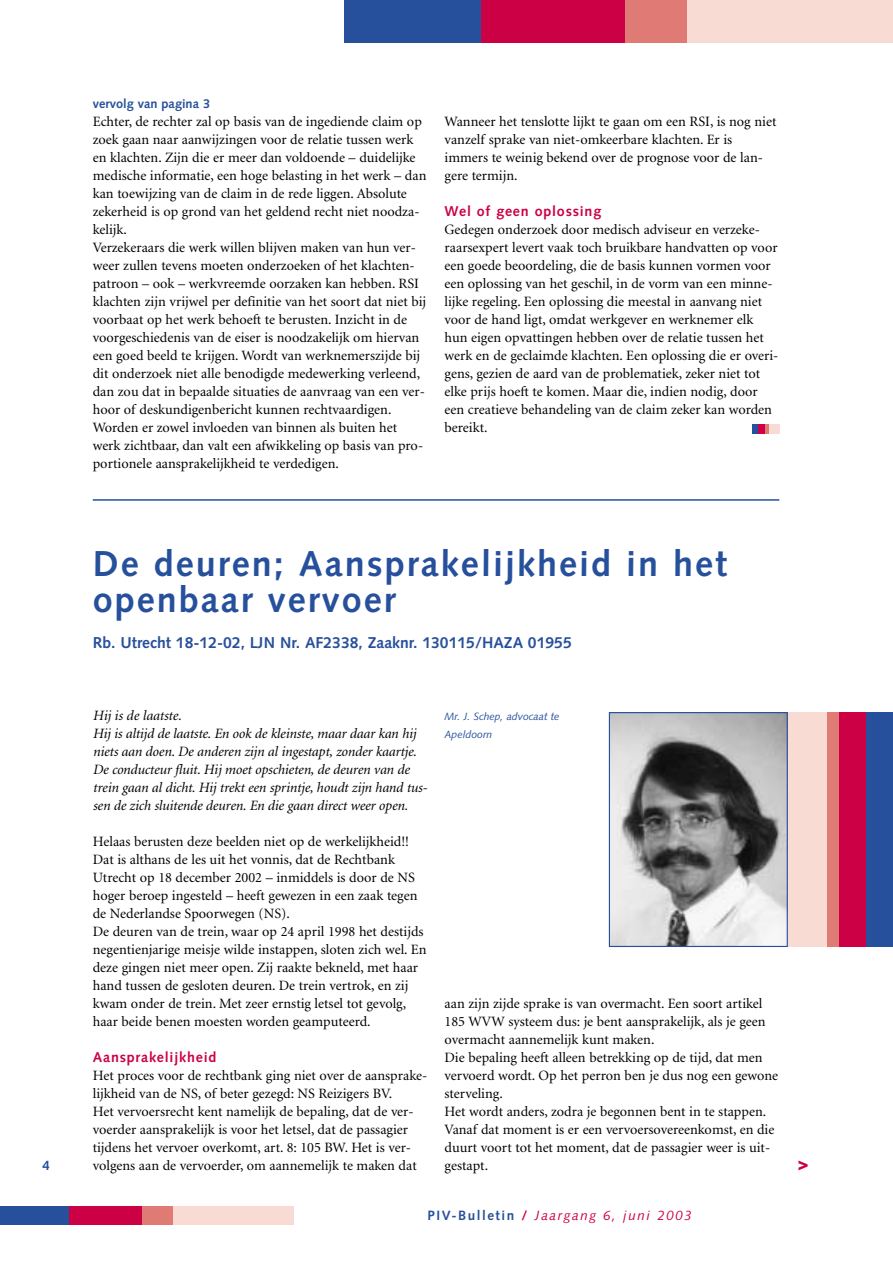
<style>
.page{position:relative;width:893px;height:1262px;background:#fff}
.page>*{position:absolute;margin:0;border:0;box-sizing:border-box;transform-origin:0 0}
.t1{font:700 36px/36px "Syntax";letter-spacing:.055em;color:#27509c}
.t2{font:900 18px "Syntax";color:#c04}
.t3{font:700 15.75px "Syntax";color:#27509c}
.t4{font:14.25px/18px "Minion";color:#000}
.t5{font:italic 14.25px/18px "Minion";letter-spacing:-.01em;color:#000}
.t6{font:700 14.25px "Syntax";letter-spacing:.055em;color:#c04}
.t7{font:italic 13.5px "Syntax";letter-spacing:.11em;color:#c04}
.t8{font:700 13.5px "Syntax";color:#27509c}
.t9{font:700 12.75px "Syntax";color:#27509c}
.t10{font:italic 10.5px/18px "Syntax";color:#27509c}
.s1{font-weight:700;font-style:normal;color:#27509c}
.s2{font-weight:700;font-style:normal}
</style>
<div class="page">
<div style="left:1px;top:1206px;width:68px;height:18px;background:#27509c"></div>
<div style="left:69px;top:1206px;width:73px;height:18px;background:#c04"></div>
<div style="left:142px;top:1206px;width:34px;height:18px;background:#df7a74"></div>
<div style="left:174px;top:1206px;width:120px;height:18px;background:#f8dcd4"></div>
<div style="left:344px;top:0;width:137px;height:43px;background:#27509c"></div>
<div style="left:481px;top:0;width:144px;height:43px;background:#c04"></div>
<div style="left:625px;top:0;width:66px;height:43px;background:#df7a74"></div>
<div style="left:687px;top:0;width:205px;height:43px;background:#f8dcd4"></div>
<hr style="left:93px;top:499px;width:686px;height:1px;background:#27509c">
<img style="left:611px;top:714px;width:174px;height:231px">
<div style="left:609px;top:712px;width:178px;height:235px;border:1px solid #27509c"></div>
<div style="left:865px;top:712px;width:27px;height:234px;background:#27509c"></div>
<div style="left:838px;top:712px;width:27px;height:234px;background:#c04"></div>
<div style="left:825px;top:712px;width:13px;height:234px;background:#df7a74"></div>
<div style="left:787px;top:712px;width:39px;height:234px;background:#f8dcd4"></div>
<div style="left:751px;top:424px;width:7px;height:9px;background:#27509c"></div>
<div style="left:758px;top:424px;width:7px;height:9px;background:#c04"></div>
<svg style="left:765px;top:424px;width:4px;height:9px"></svg>
<div style="left:769px;top:424px;width:10px;height:9px;background:#f8dcd4"></div>
<p class="t8" style="left:43px;top:1160px;width:9px">4</p>
<p class="t9" style="left:93px;top:98px;width:119px">vervolg van pagina 3</p>
<p class="t4" style="left:93px;top:114px;width:335px">Echter, de rechter zal op basis van de ingediende claim op zoek gaan naar aanwijzingen voor de relatie tussen werk en klachten. Zijn die er meer dan voldoende – duidelijke medische informatie, een hoge belasting in het werk – dan kan toewijzing van de claim in de rede liggen. Absolute zekerheid is op grond van het geldend recht niet noodza&shy;kelijk.<br>Verzekeraars die werk willen blijven maken van hun ver&shy;weer zullen tevens moeten onderzoeken of het klachten&shy;patroon – ook – werkvreemde oorzaken kan hebben. RSI klachten zijn vrijwel per definitie van het soort dat niet bij voorbaat op het werk behoeft te berusten. Inzicht in de voorgeschiedenis van de eiser is noodzakelijk om hiervan een goed beeld te krijgen. Wordt van werknemerszijde bij dit onderzoek niet alle benodigde medewerking verleend, dan zou dat in bepaalde situaties de aanvraag van een ver&shy;hoor of deskundigenbericht kunnen rechtvaardigen.<br>Worden er zowel invloeden van binnen als buiten het werk zichtbaar, dan valt een afwikkeling op basis van pro&shy;portionele aansprakelijkheid te verdedigen.</p>
<p class="t4" style="left:444px;top:114px;width:333px">Wanneer het tenslotte lijkt te gaan om een RSI, is nog niet vanzelf sprake van niet-omkeerbare klachten. Er is immers te weinig bekend over de prognose voor de lan&shy;gere termijn.</p>
<p class="t6" style="left:444px;top:205px;width:158px">Wel of geen oplossing</p>
<p class="t4" style="left:444px;top:222px;width:335px">Gedegen onderzoek door medisch adviseur en verzeke&shy;raarsexpert levert vaak toch bruikbare handvatten op voor een goede beoordeling, die de basis kunnen vormen voor een oplossing van het geschil, in de vorm van een minne&shy;lijke regeling. Een oplossing die meestal in aanvang niet voor de hand ligt, omdat werkgever en werknemer elk hun eigen opvattingen hebben over de relatie tussen het werk en de geclaimde klachten. Een oplossing die er overi&shy;gens, gezien de aard van de problematiek, zeker niet tot elke prijs hoeft te komen. Maar die, indien nodig, door een creatieve behandeling van de claim zeker kan worden bereikt.</p>
<h1 class="t1" style="left:93px;top:549px;width:636px">De deuren; Aansprakelijkheid in het openbaar vervoer</h1>
<p class="t3" style="left:93px;top:636px;width:480px">Rb. Utrecht 18-12-02, LJN Nr. AF2338, Zaaknr. 130115/HAZA 01955</p>
<p class="t5" style="left:93px;top:708px;width:336px">Hij is de laatste.<br>Hij is altijd de laatste. En ook de kleinste, maar daar kan hij niets aan doen. De anderen zijn al ingestapt, zonder kaartje.<br>De conducteur fluit. Hij moet opschieten, de deuren van de trein gaan al dicht. Hij trekt een sprintje, houdt zijn hand tus&shy;sen de zich sluitende deuren. En die gaan direct weer open.</p>
<p class="t4" style="left:93px;top:834px;width:335px">Helaas berusten deze beelden niet op de werkelijkheid!!<br>Dat is althans de les uit het vonnis, dat de Rechtbank Utrecht op 18 december 2002 – inmiddels is door de NS hoger beroep ingesteld – heeft gewezen in een zaak tegen de Nederlandse Spoorwegen (NS).<br>De deuren van de trein, waar op 24 april 1998 het destijds negentienjarige meisje wilde instappen, sloten zich wel. En deze gingen niet meer open. Zij raakte bekneld, met haar hand tussen de gesloten deuren. De trein vertrok, en zij kwam onder de trein. Met zeer ernstig letsel tot gevolg, haar beide benen moesten worden geamputeerd.</p>
<p class="t6" style="left:93px;top:1051px;width:125px">Aansprakelijkheid</p>
<p class="t4" style="left:93px;top:1068px;width:336px">Het proces voor de rechtbank ging niet over de aansprake&shy;lijkheid van de NS, of beter gezegd: NS Reizigers BV.<br>Het vervoersrecht kent namelijk de bepaling, dat de ver&shy;voerder aansprakelijk is voor het letsel, dat de passagier tijdens het vervoer overkomt, art. 8: 105 BW. Het is ver&shy;volgens aan de vervoerder, om aannemelijk te maken dat</p>
<p class="t10" style="left:444px;top:708px;width:116px">Mr. J. Schep, advocaat te<br>Apeldoorn</p>
<p class="t4" style="left:444px;top:996px;width:335px">aan zijn zijde sprake is van overmacht. Een soort artikel 185 WVW systeem dus: je bent aansprakelijk, als je geen overmacht aannemelijk kunt maken.<br>Die bepaling heeft alleen betrekking op de tijd, dat men vervoerd wordt. Op het perron ben je dus nog een gewone sterveling.<br>Het wordt anders, zodra je begonnen bent in te stappen.<br>Vanaf dat moment is er een vervoersovereenkomst, en die duurt voort tot het moment, dat de passagier weer is uit&shy;gestapt.</p>
<p class="t7" style="left:427px;top:1210px;width:266px"><span class="s1">PIV-Bulletin</span> <span class="s2">/</span> Jaargang 6, juni 2003</p>
<p class="t2" style="left:797px;top:1156px;width:12px">&gt;</p>
</div>
